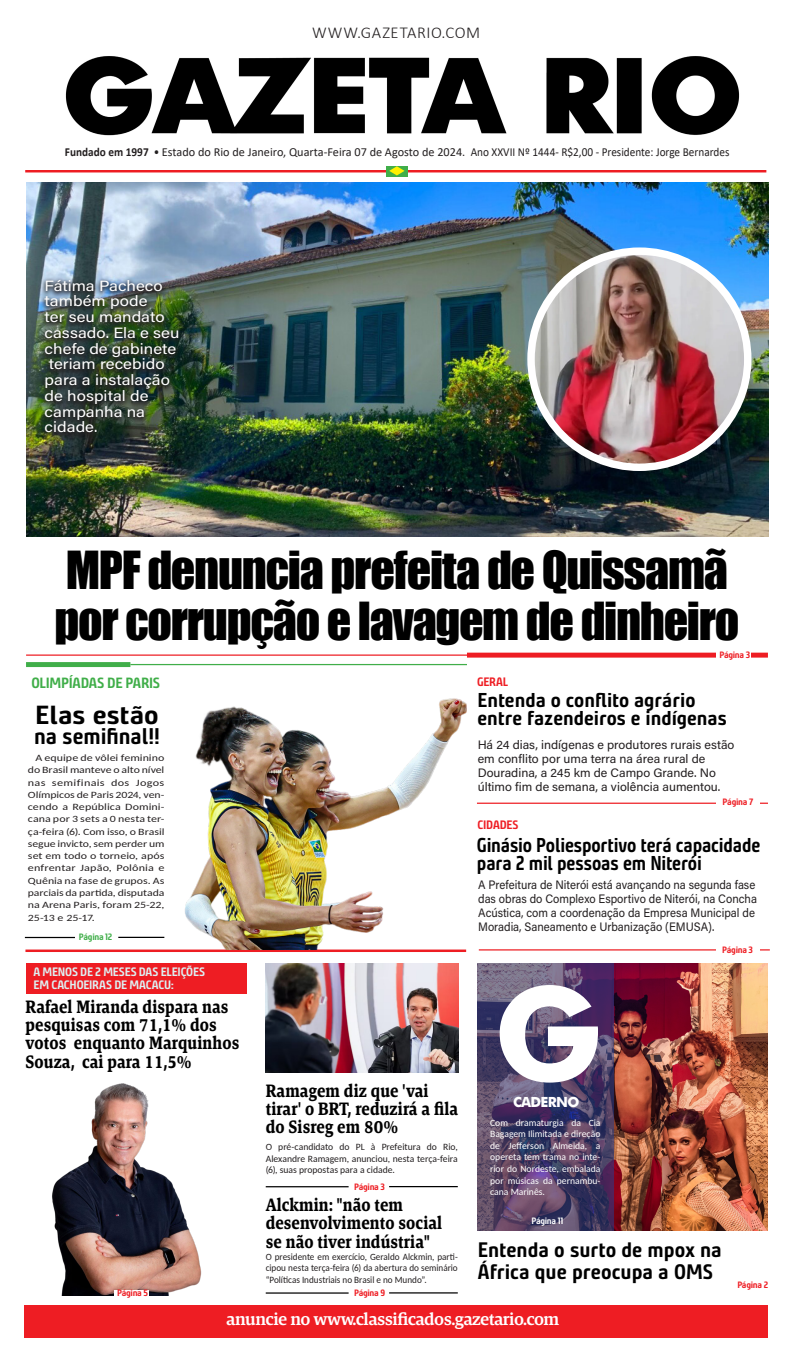
<style>
.page{position:relative;width:794px;height:1365px;background:#fff}
.page>*{position:absolute;margin:0;border:0;box-sizing:border-box;transform-origin:0 0}
.t1{font:700 130.38px "Futura";color:#fff}
.Nº_CHAMADA_DA_PAG_-_CAPA{font:48.12px "Impact";letter-spacing:-.03em;color:#000}
.Nº_CHAMADA_DA_PAG_-_CAPA-2{font:700 26.25px "Bunday Clean";color:#000;scale:1.1 1}
.Nº_CHAMADA_DA_PAG_-_CAPA-3{font:700 22.75px "Bunday Clean";letter-spacing:-.005em;color:#000}
.Nº_CHAMADA_DA_PAG_-_CAPA-4{font:700 21px/21.9px "Bunday Clean";color:#000}
.Nº_CHAMADA_DA_PAG_-_CAPA-5{font:700 20.12px/17.5px "Bunday Clean";letter-spacing:-.005em;color:#000;scale:.92 1}
.Nº_CHAMADA_DA_PAG_-_CAPA-6{font:700 20.12px "Bunday Clean";letter-spacing:-.005em;color:#000}
.Tit_-_Manchete_6_col_2_linhas{font:700 18.38px/18.4px "Askan";letter-spacing:.01em;color:#000;scale:.86 1}
.Tit_-_2_col_-_2_linhas{font:600 17.5px "Askan";letter-spacing:-.03em;color:#fff}
.TEXTO_NORMAL{font:300 16.62px "Calibri";letter-spacing:.035em;color:#231f20}
.Tit_-_Manchete_6_col_2_linhas-2{font:14.88px/15.8px "Acumin Variable Concept";color:#fff;scale:1.13 1}
.TEXTO_NORMAL-2{font:700 14.88px "Bunday Clean";letter-spacing:-.015em;color:#40ae49}
.t2{font:700 14px "Futura";letter-spacing:-.05em;color:#fff}
.Tit_-_Manchete_6_col_2_linhas-3{font:12.25px/14px "Acumin Variable Concept";color:#231f20;scale:.93 1}
.Tit_-_Manchete_6_col_2_linhas-4{font:12.25px/14px "Acumin Variable Concept";color:#231f20}
.t3{font:12.25px "Calibri";color:#231f20;scale:.92 1}
.TEXTO_NORMAL-3{font:700 12.25px "Bunday Clean";letter-spacing:-.015em;color:#ddf1f3}
.TEXTO_NORMAL-4{font:700 12.25px "Bunday Clean";letter-spacing:-.015em;color:#ee1d23}
.TEXTO_NORMAL_-_X{font:9.62px/12.2px "Carlito";letter-spacing:.01em;color:#231f20;text-align:justify;scale:1.23 1}
.TEXTO_NORMAL-5{font:9.62px/11.5px "Carlito";color:#fff;text-align:justify}
.TEXTO_NORMAL-6{font:9.62px/11.5px "Carlito";letter-spacing:-.005em;color:#231f20;text-align:justify;scale:.95 1}
.TEXTO_NORMAL-7{font:9.62px/11.5px "Carlito";letter-spacing:-.005em;color:#231f20;text-align:justify}
.Nº_CHAMADA_DA_PAG_-_CAPA-7{font:700 9.28px "Bunday Clean";letter-spacing:-.035em;color:#ee1d23}
.Nº_CHAMADA_DA_PAG_-_CAPA-8{font:700 9.28px "Bunday Clean";letter-spacing:-.035em;color:#40ae49}
.Nº_CHAMADA_DA_PAG_-_CAPA-9{font:700 9.28px "Bunday Clean";letter-spacing:-.035em;color:#fff}
.s1{font-weight:700}
</style>
<div class="page">
<img style="left:26px;top:182px;width:742px;height:354px">
<img style="left:614px;top:963px;width:153px;height:267px">
<img style="left:52px;top:1083px;width:150px;height:212px">
<div style="left:24px;top:1305px;width:743px;height:32px;background:#ee1d23"></div>
<img style="left:65px;top:56px;width:675px;height:80px">
<hr style="left:25px;top:170px;width:363px;height:2px;background:#ee1d23">
<hr style="left:407px;top:170px;width:359px;height:2px;background:#ee1d23">
<div style="left:386px;top:166px;width:21px;height:10px;background:#40ae49"></div>
<svg style="left:389px;top:166px;width:15px;height:9px"></svg>
<div style="left:26px;top:662px;width:104px;height:5px;background:#40ae49"></div>
<hr style="left:26px;top:654px;width:738px;height:1px;background:#ee1d23">
<div style="left:467px;top:652px;width:301px;height:5px;background:#ee1d23"></div>
<div style="left:716px;top:651px;width:34px;height:7px;background:#fff"></div>
<hr style="left:477px;top:802px;width:291px;height:1px;background:#ee1d23">
<hr style="left:25px;top:936px;width:50px;height:2px;background:#000">
<hr style="left:118px;top:936px;width:46px;height:1px;background:#000">
<hr style="left:266px;top:1292px;width:82px;height:1px;background:#000">
<hr style="left:389px;top:1292px;width:69px;height:1px;background:#000">
<hr style="left:266px;top:1185px;width:82px;height:2px;background:#000">
<hr style="left:389px;top:1185px;width:69px;height:2px;background:#000">
<div style="left:114px;top:1289px;width:34px;height:7px;background:#fff"></div>
<hr style="left:25px;top:949px;width:441px;height:2px;background:#ee1d23">
<hr style="left:130px;top:664px;width:337px;height:1px;background:#40ae49">
<div style="left:26px;top:963px;width:220px;height:30px;background:#ee1d23"></div>
<hr style="left:479px;top:949px;width:291px;height:1px;background:#ee1d23">
<div style="left:716px;top:797px;width:43px;height:10px;background:#fff"></div>
<div style="left:716px;top:945px;width:43px;height:9px;background:#fff"></div>
<img style="left:40px;top:277px;width:144px;height:163px">
<img style="left:266px;top:963px;width:192px;height:109px">
<svg style="left:477px;top:963px;width:137px;height:267px;background:#51436a"></svg>
<img style="left:185px;top:698px;width:282px;height:251px">
<img style="left:531px;top:251px;width:216px;height:216px">
<div style="left:527px;top:247px;width:224px;height:224px;border:7px solid #fff;border-radius:50%"></div>
<p class="TEXTO_NORMAL" style="left:312px;top:22px;width:170px">WWW.GAZETARIO.COM</p>
<p class="t3" style="left:65px;top:143px;width:724px"><span class="s1">Fundado em 1997</span> • Estado do Rio de Janeiro, Quarta-Feira 07 de Agosto de 2024. Ano XXVII Nº 1444- R$2,00 - Presidente: Jorge Bernardes</p>
<p class="Tit_-_Manchete_6_col_2_linhas-2" style="left:45px;top:277px;width:121px">Fátima Pacheco também pode<br>ter seu mandato cassado. Ela e seu chefe de gabinete</p>
<p class="Tit_-_Manchete_6_col_2_linhas-2" style="left:45px;top:356px;width:112px">teriam recebido para a instalação de hospital de campanha na cidade.</p>
<p class="Nº_CHAMADA_DA_PAG_-_CAPA" style="left:66px;top:532px;width:663px">MPF denuncia prefeita de Quissamã</p>
<p class="Nº_CHAMADA_DA_PAG_-_CAPA" style="left:55px;top:583px;width:686px">por corrupção e lavagem de dinheiro</p>
<p class="Nº_CHAMADA_DA_PAG_-_CAPA-7" style="left:719px;top:648px;width:32px">Página 3</p>
<p class="TEXTO_NORMAL-2" style="left:31px;top:673px;width:130px">OLIMPÍADAS DE PARIS</p>
<p class="Nº_CHAMADA_DA_PAG_-_CAPA-2" style="left:35px;top:697px;width:114px">Elas estão</p>
<p class="Nº_CHAMADA_DA_PAG_-_CAPA-3" style="left:34px;top:721px;width:127px">na semifinal!!</p>
<p class="TEXTO_NORMAL-4" style="left:477px;top:673px;width:33px">GERAL</p>
<p class="Nº_CHAMADA_DA_PAG_-_CAPA-6" style="left:477px;top:686px;width:219px">Entenda o conflito agrário</p>
<p class="Nº_CHAMADA_DA_PAG_-_CAPA-6" style="left:477px;top:704px;width:251px">entre fazendeiros e indígenas</p>
<p class="Tit_-_Manchete_6_col_2_linhas-4" style="left:478px;top:737px;width:258px">Há 24 dias, indígenas e produtores rurais estão em conflito por uma terra na área rural de Douradina, a 245 km de Campo Grande. No último fim de semana, a violência aumentou.</p>
<p class="TEXTO_NORMAL_-_X" style="left:28px;top:751px;width:113px;text-indent:7px">A equipe de vôlei feminino do Brasil manteve o alto nível nas semifinais dos Jogos Olímpicos de Paris 2024, ven&shy;cendo a República Domini&shy;cana por 3 sets a 0 nesta ter&shy;ça-feira (6). Com isso, o Brasil segue invicto, sem perder um set em todo o torneio, após enfrentar Japão, Polônia e Quênia na fase de grupos. As parciais da partida, disputada na Arena Paris, foram 25-22, 25-13 e 25-17.</p>
<p class="Nº_CHAMADA_DA_PAG_-_CAPA-7" style="left:722px;top:795px;width:32px">Página 7</p>
<p class="TEXTO_NORMAL-4" style="left:477px;top:816px;width:42px">CIDADES</p>
<p class="Nº_CHAMADA_DA_PAG_-_CAPA-5" style="left:477px;top:836px;width:309px">Ginásio Poliesportivo terá capacidade para 2 mil pessoas em Niterói</p>
<p class="Tit_-_Manchete_6_col_2_linhas-3" style="left:478px;top:877px;width:301px">A Prefeitura de Niterói está avançando na segunda fase das obras do Complexo Esportivo de Niterói, na Concha Acústica, com a coordenação da Empresa Municipal de Moradia, Saneamento e Urbanização (EMUSA).</p>
<p class="Nº_CHAMADA_DA_PAG_-_CAPA-8" style="left:79px;top:930px;width:35px">Página 12</p>
<p class="TEXTO_NORMAL-3" style="left:33px;top:963px;width:173px">A MENOS DE 2 MESES DAS ELEIÇÕES</p>
<p class="TEXTO_NORMAL-3" style="left:33px;top:976px;width:142px">EM CACHOEIRAS DE MACACU:</p>
<p class="Tit_-_Manchete_6_col_2_linhas" style="left:26px;top:997px;width:250px">Rafael Miranda dispara nas pesquisas com 71,1% dos votos enquanto Marquinhos<br>Souza, cai para 11,5%</p>
<p class="Nº_CHAMADA_DA_PAG_-_CAPA-7" style="left:117px;top:1286px;width:32px">Página 5</p>
<p class="Tit_-_Manchete_6_col_2_linhas" style="left:266px;top:1080px;width:225px">Ramagem diz que 'vai tirar' o BRT, reduzirá a fila do Sisreg em 80%</p>
<p class="TEXTO_NORMAL-7" style="left:266px;top:1140px;width:194px">O pré-candidato do PL à Prefeitura do Rio, Alexandre Ramagem, anunciou, nesta terça-feira (6), suas propostas para a cidade.</p>
<p class="Nº_CHAMADA_DA_PAG_-_CAPA-7" style="left:354px;top:1180px;width:32px">Página 3</p>
<p class="Tit_-_Manchete_6_col_2_linhas" style="left:266px;top:1195px;width:207px">Alckmin: "não tem desenvolvimento social se não tiver indústria"</p>
<p class="TEXTO_NORMAL-6" style="left:266px;top:1250px;width:204px">O presidente em exercício, Geraldo Alckmin, parti&shy;cipou nesta terça-feira (6) da abertura do seminário “Políticas Industriais no Brasil e no Mundo”.</p>
<p class="Nº_CHAMADA_DA_PAG_-_CAPA-7" style="left:354px;top:1286px;width:33px">Página 9</p>
<p class="t1" style="left:494px;top:938px;width:111px">G</p>
<p class="t2" style="left:513px;top:1091px;width:68px">CADERNO</p>
<p class="TEXTO_NORMAL-5" style="left:490px;top:1116px;width:112px">Com dramaturgia da Cia Bagagem Ilimitada e direção de Jefferson Almeida, a opereta tem trama no inte&shy;rior do Nordeste, embalada por músicas da pernambu&shy;cana Marinês.</p>
<p class="Nº_CHAMADA_DA_PAG_-_CAPA-9" style="left:531px;top:1213px;width:33px">Página 11</p>
<p class="Nº_CHAMADA_DA_PAG_-_CAPA-7" style="left:722px;top:943px;width:32px">Página 3</p>
<p class="Nº_CHAMADA_DA_PAG_-_CAPA-4" style="left:478px;top:1238px;width:245px">Entenda o surto de mpox na<br>África que preocupa a OMS</p>
<p class="Nº_CHAMADA_DA_PAG_-_CAPA-7" style="left:737px;top:1278px;width:32px">Página 2</p>
<p class="Tit_-_2_col_-_2_linhas" style="left:226px;top:1307px;width:335px">anuncie no www.classificados.gazetario.com</p>
</div>
